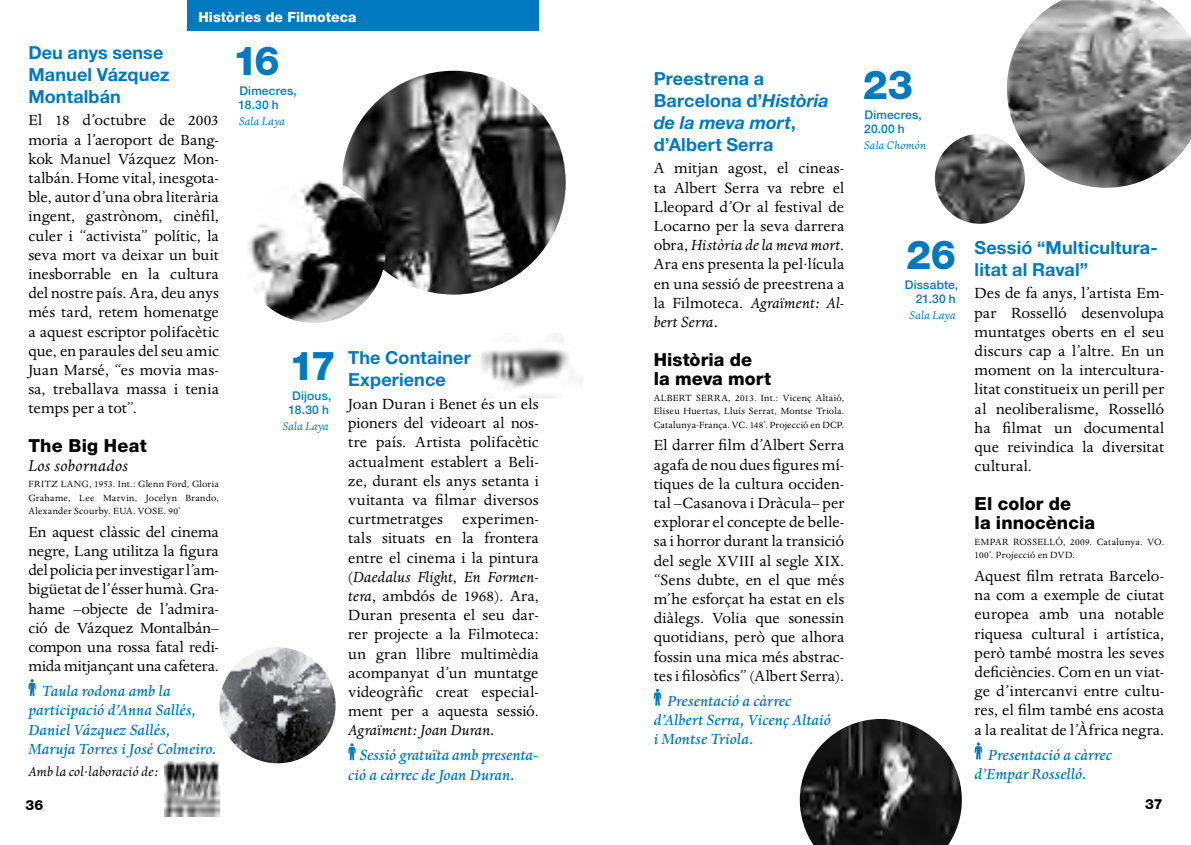
<style>
.page{position:relative;width:1191px;height:845px;background:#fff}
.page>*{position:absolute;margin:0;border:0;box-sizing:border-box;transform-origin:0 0}
.t1{font:800 40px "Helvetica Neue LT";letter-spacing:-.05em;color:#0079c1}
.t2{font:700 18px/22px "Helvetica Neue LT";letter-spacing:.01em;color:#0079c1}
.t3{font:800 18px/19.2px "Helvetica Neue LT";letter-spacing:.005em;color:#000}
.t4{font:italic 18px "Dante";letter-spacing:.015em;color:#000}
.t5{font:17px/19.2px "Dante";letter-spacing:.005em;color:#000;text-align:justify}
.t6{font:italic 500 17px/19.2px "Dante";color:#0079c1}
.t7{font:italic 17px "Dante";color:#000}
.t8{font:italic 15px "Dante";letter-spacing:.01em;color:#000}
.t9{font:800 14px "Helvetica Neue LT";color:#fff}
.t10{font:800 14px "Helvetica Neue LT";color:#000}
.t11{font:italic 12.8px "Dante";letter-spacing:.015em;color:#0079c1}
.t12{font:500 12px/14px "Helvetica Neue LT";letter-spacing:.015em;color:#0079c1}
.t13{font:10.4px/13.6px "Dante";letter-spacing:.02em;color:#000;text-align:justify}
.s1{font-style:italic}
</style>
<div class="page">
<svg style="left:348px;top:743px;width:8px;height:17px"></svg>
<svg style="left:28px;top:679px;width:8px;height:17px"></svg>
<img style="left:164px;top:761px;width:55px;height:55px">
<div style="left:187px;top:0;width:352px;height:30px;background:#0079c1"></div>
<svg style="left:654px;top:688px;width:7px;height:18px"></svg>
<svg style="left:974px;top:742px;width:8px;height:18px"></svg>
<img style="left:342px;top:71px;width:224px;height:224px">
<img style="left:1007px;top:0;width:184px;height:188px">
<img style="left:242px;top:179px;width:144px;height:144px;border-radius:72px">
<img style="left:935px;top:134px;width:90px;height:90px;border-radius:45px">
<img style="left:800px;top:719px;width:162px;height:126px">
<img style="left:220px;top:647px;width:115px;height:116px;border-radius:58px">
<img style="left:480px;top:333px;width:94px;height:65px">
<p class="t9" style="left:198px;top:9px;width:159px">Històries de Filmoteca</p>
<p class="t2" style="left:28px;top:41px;width:143px">Deu anys sense<br>Manuel Vázquez<br>Montalbán</p>
<p class="t5" style="left:28px;top:111px;width:192px">El 18 d’octubre de 2003 moria a l’aeroport de Bang&shy;kok Manuel Vázquez Mon&shy;talbán. Home vital, inesgota&shy;ble, autor d’una obra literària ingent, gastrònom, cinèfil, culer i “activista” polític, la seva mort va deixar un buit inesborrable en la cultura del nostre país. Ara, deu anys més tard, retem homenatge a aquest escriptor polifacètic que, en paraules del seu amic Juan Marsé, “es movia mas&shy;sa, treballava massa i tenia temps per a tot”.</p>
<p class="t3" style="left:28px;top:436px;width:120px">The Big Heat</p>
<p class="t4" style="left:28px;top:456px;width:102px">Los sobornados</p>
<p class="t13" style="left:28px;top:477px;width:192px">Fritz Lang , 1953. Int.: Glenn Ford, Gloria Grahame, Lee Marvin, Jocelyn Brando, Alexander Scourby. EUA. VOSE. 90’</p>
<p class="t5" style="left:28px;top:523px;width:192px">En aquest clàssic del cinema negre, Lang utilitza la figura del policia per investigar l’am&shy;bigüetat de l’ésser humà. Gra&shy;hame –objecte de l’admira&shy;ció de Vázquez Montalbán– compon una rossa fatal redi&shy;mida mitjançant una cafetera.</p>
<p class="t6" style="left:28px;top:682px;width:190px;text-indent:14px">Taula rodona amb la participació d’Anna Sallés,<br>Daniel Vázquez Sallés,<br>Maruja Torres i José Colmeiro.</p>
<p class="t8" style="left:28px;top:763px;width:131px">Amb la col·laboració de:</p>
<p class="t10" style="left:26px;top:796px;width:19px">36</p>
<h1 class="t1" style="left:233px;top:37px;width:48px">16</h1>
<p class="t12" style="left:238px;top:83px;width:60px">Dimecres,<br>18.30 h</p>
<p class="t11" style="left:239px;top:114px;width:48px">Sala Laya</p>
<h1 class="t1" style="left:289px;top:342px;width:48px">17</h1>
<p class="t12" style="left:289px;top:389px;width:44px;text-align:center">Dijous,<br>18.30 h</p>
<p class="t11" style="left:282px;top:419px;width:48px">Sala Laya</p>
<p class="t2" style="left:348px;top:346px;width:124px">The Container<br>Experience</p>
<p class="t5" style="left:348px;top:395px;width:192px">Joan Duran i Benet és un els pioners del videoart al nos&shy;tre país. Artista polifacètic actualment establert a Beli&shy;ze, durant els anys setanta i vuitanta va filmar diversos curtmetratges experimen&shy;tals situats en la frontera entre el cinema i la pintura (<span class="s1">Daedalus Flight</span>, <span class="s1">En Formen&shy;tera</span>, ambdós de 1968). Ara, Duran presenta el seu dar&shy;rer projecte a la Filmoteca: un gran llibre multimèdia acompanyat d’un muntatge videogràfic creat especial&shy;ment per a aquesta sessió.</p>
<p class="t7" style="left:348px;top:721px;width:148px">Agraïment: Joan Duran.</p>
<p class="t6" style="left:348px;top:746px;width:191px;text-indent:11px">Sessió gratuïta amb presenta&shy;ció a càrrec de Joan Duran.</p>
<p class="t2" style="left:654px;top:67px;width:177px">Preestrena a<br>Barcelona d’<span class="s1">Història de la meva mort</span>, d’Albert Serra</p>
<p class="t5" style="left:654px;top:159px;width:192px">A mitjan agost, el cineas&shy;ta Albert Serra va rebre el Lleopard d’Or al festival de Locarno per la seva darrera obra, <span class="s1">Història de la meva mort</span>.<br>Ara ens presenta la pel·lícula en una sessió de preestrena a la Filmoteca. <span class="s1">Agraïment: Al&shy;bert Serra.</span></p>
<p class="t3" style="left:654px;top:349px;width:119px">Història de la meva mort</p>
<p class="t13" style="left:654px;top:391px;width:192px">Albert Serra, 2013. Int.: Vicenç Altaió, Eliseu Huertas, Lluís Serrat, Montse Triola.<br>Catalunya-França. VC. 148’. Projecció en DC P.</p>
<p class="t5" style="left:654px;top:436px;width:192px">El darrer film d’Albert Serra agafa de nou dues figures mí&shy;tiques de la cultura occiden&shy;tal –Casanova i Dràcula– per explorar el concepte de belle&shy;sa i horror durant la transició del segle XVIII al segle XIX. “Sens dubte, en el que més m’he esforçat ha estat en els diàlegs. Volia que sonessin quotidians, però que alhora fossin una mica més abstrac&shy;tes i filosòfics” (Albert Serra).</p>
<p class="t6" style="left:654px;top:691px;width:179px;text-indent:14px">Presentació a càrrec d’Albert Serra, Vicenç Altaió i Montse Triola.</p>
<h1 class="t1" style="left:863px;top:61px;width:51px">23</h1>
<p class="t12" style="left:864px;top:108px;width:59px">Dimecres,<br>20.00 h</p>
<p class="t11" style="left:863px;top:138px;width:64px">Sala Chomón</p>
<h1 class="t1" style="left:906px;top:231px;width:51px">26</h1>
<p class="t12" style="left:905px;top:278px;width:55px;text-align:right">Dissabte,<br>21.30 h</p>
<p class="t11" style="left:909px;top:308px;width:48px">Sala Laya</p>
<p class="t2" style="left:974px;top:236px;width:184px">Sessió “Multicultura&shy;litat al Raval”</p>
<p class="t5" style="left:974px;top:284px;width:191px">Des de fa anys, l’artista Em&shy;par Rosselló desenvolupa muntatges oberts en el seu discurs cap a l’altre. En un moment on la intercultura&shy;litat constitueix un perill per al neoliberalisme, Rosselló ha filmat un documental que reivindica la diversitat cultural.</p>
<p class="t3" style="left:974px;top:494px;width:122px">El color de<br>la innocència</p>
<p class="t13" style="left:974px;top:535px;width:15px">Empa</p>
<p class="t13" style="left:1002px;top:535px;width:18px">r Rossell</p>
<p class="t13" style="left:974px;top:535px;width:191px;text-indent:81px">ó, 2009. Catalunya. VO.<br>100’. Projecció en DVD.</p>
<p class="t5" style="left:974px;top:567px;width:191px">Aquest film retrata Barcelo&shy;na com a exemple de ciutat europea amb una notable riquesa cultural i artística, però també mostra les seves deficiències. Com en un viat&shy;ge d’intercanvi entre cultu&shy;res, el film també ens acosta a la realitat de l’Àfrica negra.</p>
<p class="t6" style="left:974px;top:745px;width:139px;text-indent:14px">Presentació a càrrec d’Empar Rosselló.</p>
<p class="t10" style="left:1145px;top:795px;width:19px">37</p>
</div>
